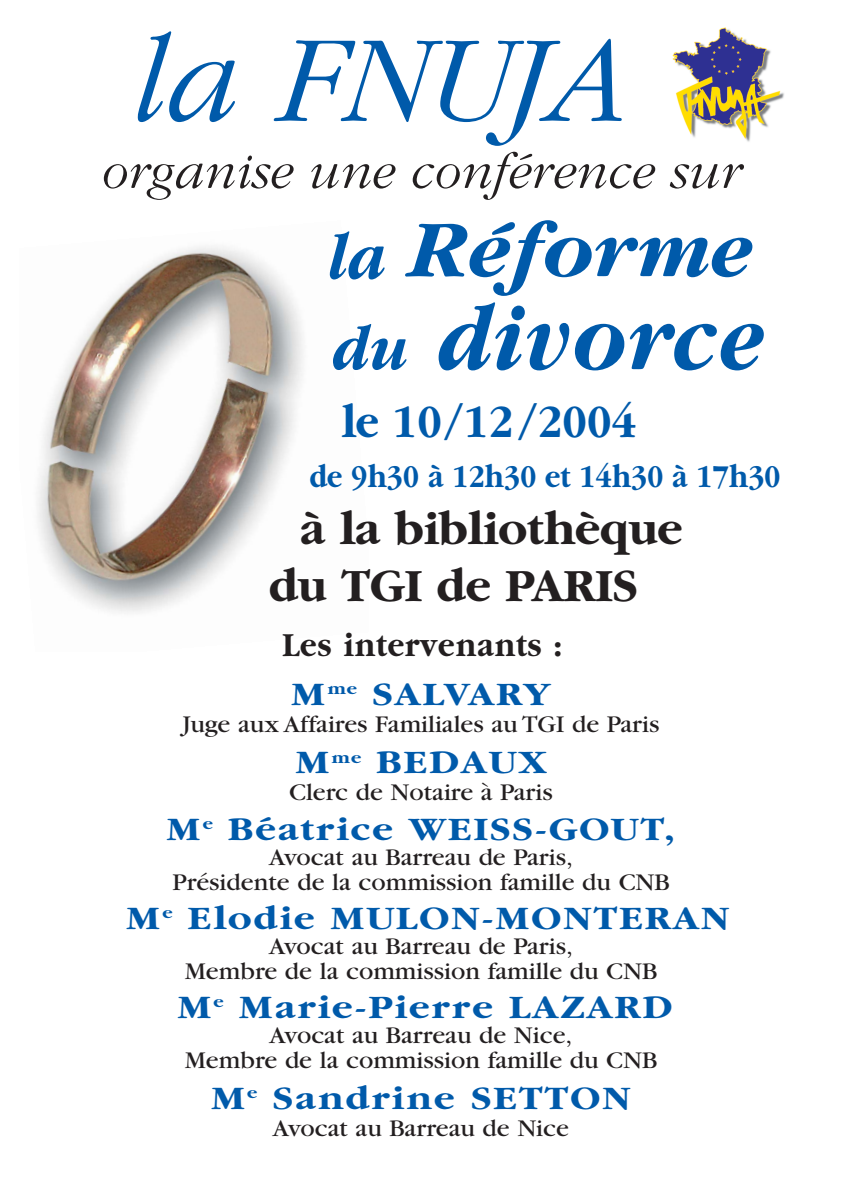
<style>
.page{position:relative;width:842px;height:1191px;background:#fff}
.page>*{position:absolute;margin:0;border:0;box-sizing:border-box;transform-origin:0 0}
.t1{font:italic 300 128px "Garamond";color:#005aaa}
.t2{font:italic 700 99px "Garamond";letter-spacing:.015em;color:#005aaa;scale:.9 1}
.t3{font:italic 700 84px "Garamond";color:#005aaa}
.t4{font:italic 300 52px "Garamond";color:#231f20}
.t5{font:700 48px/57px "Garamond";color:#231f20}
.t6{font:700 48px "Garamond";color:#005aaa;scale:.92 1}
.t7{font:700 35px "Garamond";letter-spacing:.03em;color:#231f20;scale:.9 1}
.t8{font:700 34px "Garamond";letter-spacing:.055em;color:#005aaa;scale:1.15 1}
.t9{font:700 33px "Garamond";color:#005aaa;scale:.88 1}
.t10{font:25px/25px "Garamond";color:#231f20;text-align:center;scale:1.05 1}
.s1{font-size:70px}
.s2{font-size:67px}
</style>
<div class="page">
<img style="left:37px;top:246px;width:266px;height:367px">
<img style="left:672px;top:27px;width:112px;height:115px">
<h1 class="t1" style="left:125px;top:31px;width:496px">la FNUJA</h1>
<h3 class="t4" style="left:99px;top:152px;width:640px">organise une conférence sur</h3>
<h3 class="t3" style="left:333px;top:219px;width:428px"><span class="s1">la</span> Réforme</h3>
<h2 class="t2" style="left:336px;top:302px;width:485px"><span class="s2">du</span> divorce</h2>
<h3 class="t6" style="left:342px;top:403px;width:322px">le 10/12/2004</h3>
<h3 class="t9" style="left:310px;top:464px;width:536px">de 9h30 à 12h30 et 14h30 à 17h30</h3>
<h3 class="t5" style="left:269px;top:504px;width:415px;text-indent:31px">à la bibliothèque du TGI de PARIS</h3>
<h3 class="t7" style="left:282px;top:631px;width:313px">Les intervenants :</h3>
<h3 class="t8" style="left:292px;top:681px;width:226px">M<sup>me</sup> SALVARY</h3>
<p class="t10" style="left:183px;top:714px;width:456px">Juge aux Affaires Familiales au TGI de Paris</p>
<h3 class="t8" style="left:296px;top:749px;width:219px">M<sup>me</sup> BEDAUX</h3>
<p class="t10" style="left:289px;top:782px;width:253px">Clerc de Notaire à Paris</p>
<h3 class="t8" style="left:167px;top:816px;width:443px">M<sup>e</sup> Béatrice WEISS-GOUT,</h3>
<p class="t10" style="left:172px;top:846px;width:475px">Avocat au Barreau de Paris,<br>Présidente de la commission famille du CNB</p>
<h3 class="t8" style="left:127px;top:905px;width:525px">M<sup>e</sup> Elodie MULON-MONTERAN</h3>
<p class="t10" style="left:185px;top:936px;width:452px">Avocat au Barreau de Paris,<br>Membre de la commission famille du CNB</p>
<h3 class="t8" style="left:178px;top:994px;width:432px">M<sup>e</sup> Marie-Pierre LAZARD</h3>
<p class="t10" style="left:185px;top:1025px;width:452px">Avocat au Barreau de Nice,<br>Membre de la commission famille du CNB</p>
<h3 class="t8" style="left:211px;top:1085px;width:366px">M<sup>e</sup> Sandrine SETTON</h3>
<p class="t10" style="left:273px;top:1118px;width:284px">Avocat au Barreau de Nice</p>
</div>
